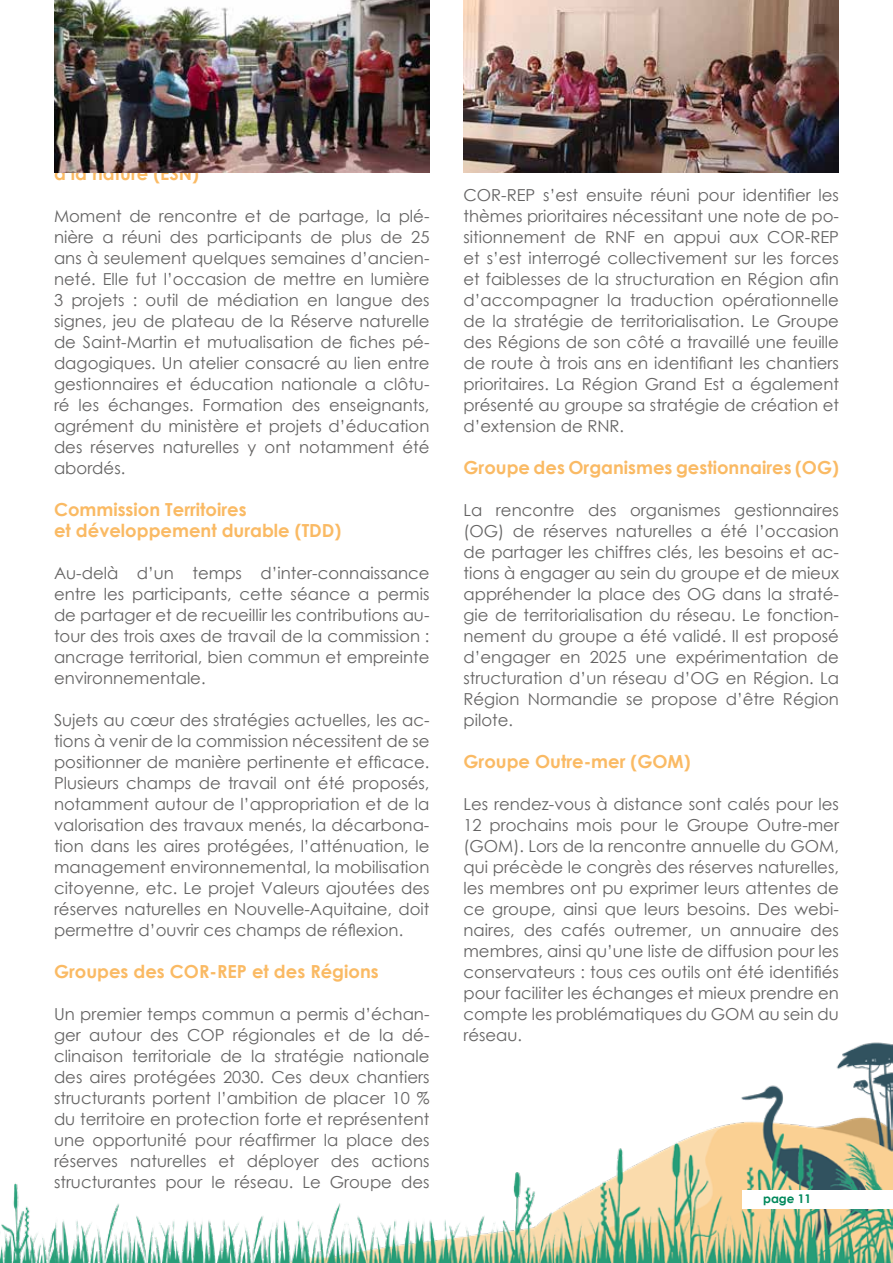
<style>
.page{position:relative;width:893px;height:1263px;background:#fff}
.page>*{position:absolute;margin:0;border:0;box-sizing:border-box;transform-origin:0 0}
.t1{font:700 18px/21px "Century Gothic";color:#faba64}
.t2{font:16.5px/21px "Century Gothic";color:#646363;text-align:justify}
.t3{font:700 12px "Century Gothic";color:#00885b}
</style>
<div class="page">
<img style="left:0;top:1042px;width:893px;height:221px">
<div style="left:742px;top:1191px;width:151px;height:18px;background:#fff"></div>
<img style="left:54px;top:0;width:375px;height:172px">
<img style="left:463px;top:0;width:376px;height:172px">
<p class="t1" style="left:54px;top:162px;width:147px">à la nature (ESN)</p>
<p class="t2" style="left:54px;top:205px;width:377px">Moment de rencontre et de partage, la plé&shy;nière a réuni des participants de plus de 25 ans à seulement quelques semaines d’ancien&shy;neté. Elle fut l’occasion de mettre en lumière 3 projets : outil de médiation en langue des signes, jeu de plateau de la Réserve naturelle de Saint-Martin et mutualisation de fiches pé&shy;dagogiques. Un atelier consacré au lien entre gestionnaires et éducation nationale a clôtu&shy;ré les échanges. Formation des enseignants, agrément du ministère et projets d’éducation des réserves naturelles y ont notamment été abordés.</p>
<p class="t1" style="left:54px;top:498px;width:289px">Commission Territoires<br>et développement durable (TDD)</p>
<p class="t2" style="left:54px;top:562px;width:377px">Au-delà d’un temps d’inter-connaissance entre les participants, cette séance a permis de partager et de recueillir les contributions au&shy;tour des trois axes de travail de la commission : ancrage territorial, bien commun et empreinte environnementale.</p>
<p class="t2" style="left:54px;top:709px;width:377px">Sujets au cœur des stratégies actuelles, les ac&shy;tions à venir de la commission nécessitent de se positionner de manière pertinente et efficace.<br>Plusieurs champs de travail ont été proposés, notamment autour de l’appropriation et de la valorisation des travaux menés, la décarbona&shy;tion dans les aires protégées, l’atténuation, le management environnemental, la mobilisation citoyenne, etc. Le projet Valeurs ajoutées des réserves naturelles en Nouvelle-Aquitaine, doit permettre d’ouvrir ces champs de réflexion.</p>
<p class="t1" style="left:54px;top:960px;width:326px">Groupes des COR-REP et des Régions</p>
<p class="t2" style="left:54px;top:1003px;width:377px">Un premier temps commun a permis d’échan&shy;ger autour des COP régionales et de la dé&shy;clinaison territoriale de la stratégie nationale des aires protégées 2030. Ces deux chantiers structurants portent l’ambition de placer 10 % du territoire en protection forte et représentent une opportunité pour réaffirmer la place des réserves naturelles et déployer des actions structurantes pour le réseau. Le Groupe des</p>
<p class="t2" style="left:463px;top:184px;width:377px">COR-REP s’est ensuite réuni pour identifier les thèmes prioritaires nécessitant une note de po&shy;sitionnement de RNF en appui aux COR-REP et s’est interrogé collectivement sur les forces et faiblesses de la structuration en Région afin d’accompagner la traduction opérationnelle de la stratégie de territorialisation. Le Groupe des Régions de son côté a travaillé une feuille de route à trois ans en identifiant les chantiers prioritaires. La Région Grand Est a également présenté au groupe sa stratégie de création et d’extension de RNR.</p>
<p class="t1" style="left:463px;top:456px;width:377px">Groupe des Organismes gestionnaires (OG)</p>
<p class="t2" style="left:463px;top:499px;width:377px">La rencontre des organismes gestionnaires (OG) de réserves naturelles a été l’occasion de partager les chiffres clés, les besoins et ac&shy;tions à engager au sein du groupe et de mieux appréhender la place des OG dans la straté&shy;gie de territorialisation du réseau. Le fonction&shy;nement du groupe a été validé. Il est proposé d’engager en 2025 une expérimentation de structuration d’un réseau d’OG en Région. La Région Normandie se propose d’être Région pilote.</p>
<p class="t1" style="left:463px;top:750px;width:229px">Groupe Outre-mer (GOM)</p>
<p class="t2" style="left:463px;top:793px;width:377px">Les rendez-vous à distance sont calés pour les 12 prochains mois pour le Groupe Outre-mer (GOM). Lors de la rencontre annuelle du GOM, qui précède le congrès des réserves naturelles, les membres ont pu exprimer leurs attentes de ce groupe, ainsi que leurs besoins. Des webi&shy;naires, des cafés outremer, un annuaire des membres, ainsi qu’une liste de diffusion pour les conservateurs : tous ces outils ont été identifiés pour faciliter les échanges et mieux prendre en compte les problématiques du GOM au sein du réseau.</p>
<p class="t3" style="left:763px;top:1189px;width:50px">page 11</p>
</div>
